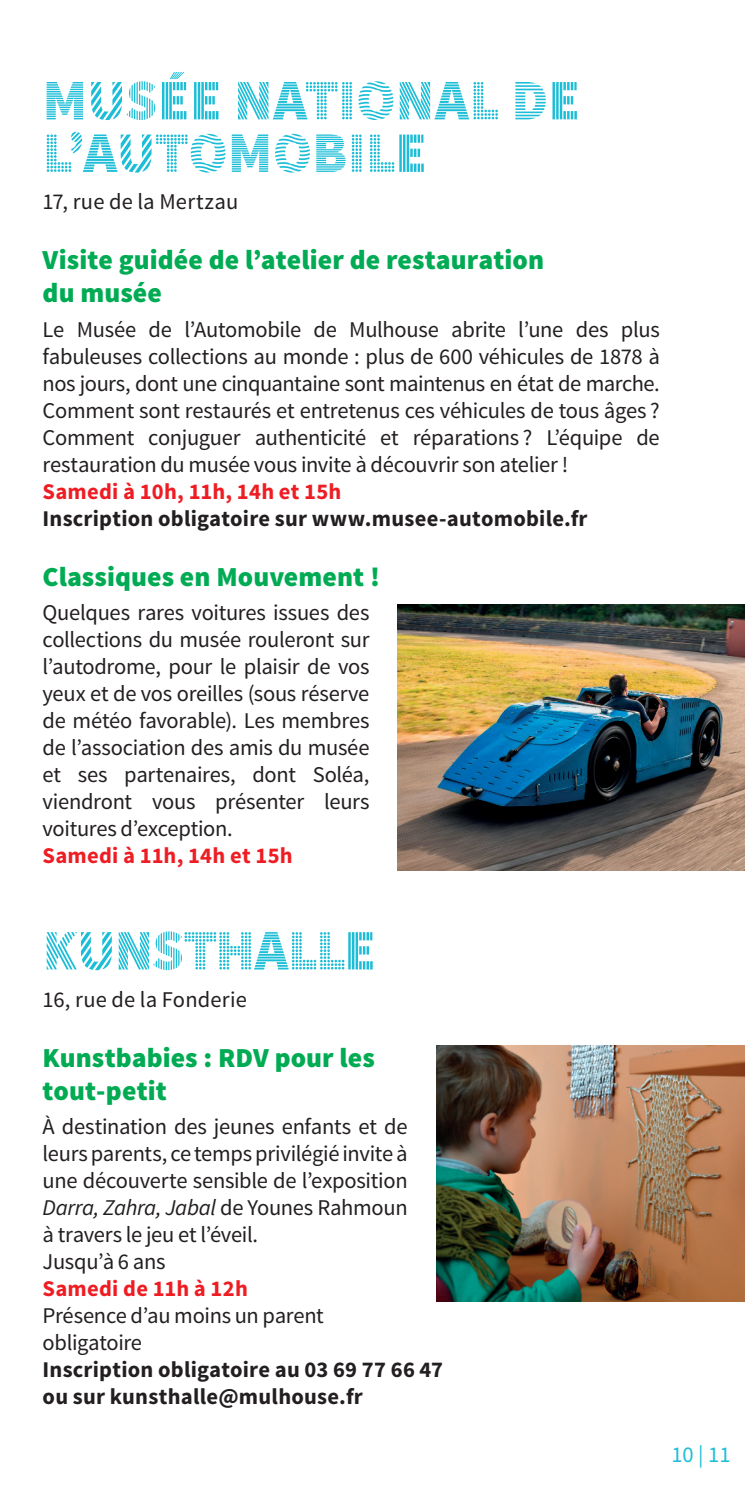
<style>
.page{position:relative;width:745px;height:1489px;background:#fff}
.page>*{position:absolute;margin:0;border:0;box-sizing:border-box;transform-origin:0 0}
.t1{font:900 57.5px/52.5px "Source Sans Pro DISPLAYV2";letter-spacing:-.005em;color:#1cbed7}
.t2{font:900 27.5px/33px "Source Sans Pro";letter-spacing:.005em;color:#00ab54}
.t3{font:22.5px/27px "Source Sans Pro";letter-spacing:-.01em;color:#231f20;text-align:justify}
.t4{font:700 22.5px/27px "Source Sans Pro";letter-spacing:.01em;color:#231f20}
.t5{font:700 22.5px "Source Sans Pro";letter-spacing:.01em;color:#ee1d23}
.t6{font:22.5px "Source Sans Pro";letter-spacing:.01em;color:#231f20}
.t7{font:22.5px "Source Sans Pro";color:#1cbed7}
.s1{font-style:italic}
</style>
<div class="page">
<img style="left:397px;top:604px;width:347px;height:266px">
<img style="left:436px;top:1045px;width:308px;height:256px">
<h1 class="t1" style="left:43px;top:76px;width:539px">MUSÉE NATIONAL DE<br>L’AUTOMOBILE</h1>
<p class="t6" style="left:43px;top:188px;width:197px">17, rue de la Mertzau</p>
<p class="t2" style="left:43px;top:245px;width:502px">Visite guidée de l’atelier de restauration du musée</p>
<p class="t3" style="left:43px;top:316px;width:618px">Le Musée de l’Automobile de Mulhouse abrite l’une des plus fabuleuses collections au monde : plus de 600 véhicules de 1878 à nos jours, dont une cinquantaine sont maintenus en état de marche.<br>Comment sont restaurés et entretenus ces véhicules de tous âges ?<br>Comment conjuguer authenticité et réparations ? L’équipe de restauration du musée vous invite à découvrir son atelier !</p>
<p class="t5" style="left:43px;top:476px;width:300px">Samedi à 10h, 11h, 14h et 15h</p>
<p class="t4" style="left:43px;top:505px;width:546px">Inscription obligatoire sur www.musee-automobile.fr</p>
<p class="t2" style="left:43px;top:561px;width:338px">Classiques en Mouvement !</p>
<p class="t3" style="left:43px;top:599px;width:328px">Quelques rares voitures issues des collections du musée rouleront sur l’autodrome, pour le plaisir de vos yeux et de vos oreilles (sous réserve de météo favorable). Les membres de l’association des amis du musée et ses partenaires, dont Soléa, viendront vous présenter leurs voitures d’exception.</p>
<p class="t5" style="left:43px;top:841px;width:251px">Samedi à 11h, 14h et 15h</p>
<h1 class="t1" style="left:43px;top:925px;width:335px">KUNSTHALLE</h1>
<p class="t6" style="left:43px;top:985px;width:206px">16, rue de la Fonderie</p>
<p class="t2" style="left:43px;top:1042px;width:333px">Kunstbabies : RDV pour les tout-petit</p>
<p class="t3" style="left:43px;top:1113px;width:366px;text-align:left">À destination des jeunes enfants et de leurs parents, ce temps privilégié invite à une découverte sensible de l’exposition <span class="s1">Darra, Zahra, Jabal</span> de Younes Rahmoun à travers le jeu et l’éveil.<br>Jusqu’à 6 ans</p>
<p class="t5" style="left:43px;top:1274px;width:207px">Samedi de 11h à 12h</p>
<p class="t3" style="left:43px;top:1302px;width:283px">Présence d’au moins un parent obligatoire</p>
<p class="t4" style="left:43px;top:1356px;width:402px">Inscription obligatoire au 03 69 77 66 47 ou sur kunsthalle@mulhouse.fr</p>
<p class="t7" style="left:671px;top:1440px;width:61px">10 | 11</p>
</div>
